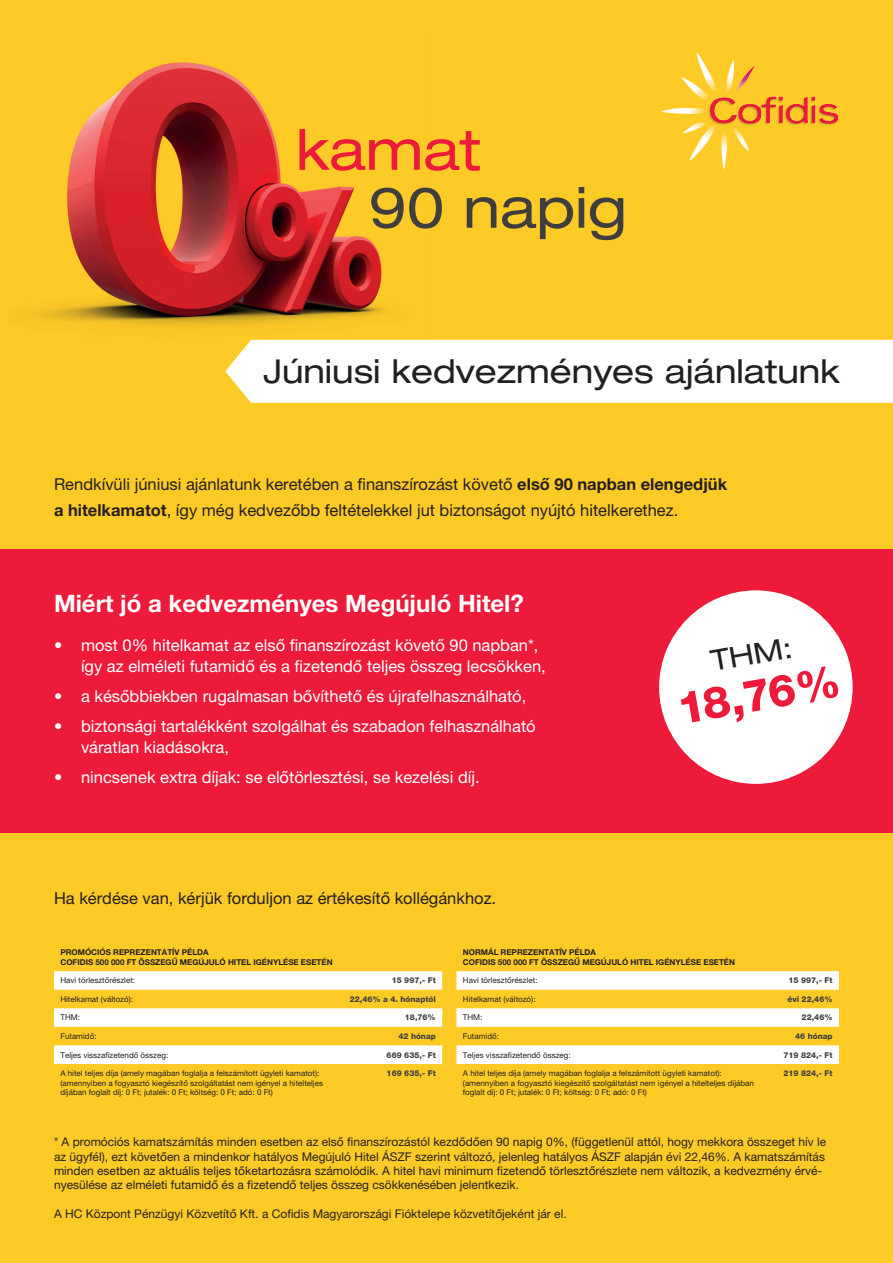
<style>
.page{position:relative;width:893px;height:1263px;background:#feca26}
.page>*{position:absolute;margin:0;border:0;box-sizing:border-box;transform-origin:0 0}
.t1{font:expanded 56.4px "Helvetica Neue LT Pro";color:#3e3e3f}
.t2{font:expanded 56.4px "Helvetica Neue LT Pro";color:#ed1a3a}
.t3{font:800 44.25px "Helvetica Neue LT Pro";color:#ed1a3a}
.t4{font:expanded 33px "Helvetica Neue LT Pro";color:#231f20}
.t5{font:expanded 28.8px "Helvetica Neue LT Pro";color:#231f20}
.t6{font:700 24px "Helvetica Neue LT Pro";color:#fff}
.t7{font:16.5px/21px "Helvetica Neue LT Pro";color:#fff}
.t8{font:16.5px/25.5px "Helvetica Neue LT Pro";color:#231f20}
.t9{font:12px/14.4px "Helvetica Neue LT Pro";color:#231f20}
.t10{font:7.95px/9.6px "Helvetica Neue LT Pro";color:#231f20}
.t11{font:700 7.95px/9.6px "Helvetica Neue LT Pro";color:#231f20}
.t12{font:800 7.95px "Helvetica Neue LT Pro";color:#3e3e3f}
.s1{font-weight:700}
</style>
<div class="page">
<img style="left:31px;top:62px;width:400px;height:278px">
<img style="left:662px;top:52px;width:177px;height:117px">
<div style="left:225px;top:340px;width:668px;height:63px;background:#fff"></div>
<div style="left:0;top:549px;width:893px;height:283px;background:#ed1a3a"></div>
<div style="left:659px;top:590px;width:194px;height:194px;background:#fff;border-radius:50%"></div>
<svg style="left:54px;top:971px;width:388px;height:93px"></svg>
<svg style="left:456px;top:971px;width:383px;height:93px"></svg>
<h1 class="t2" style="left:296px;top:117px;width:187px">kamat</h1>
<h1 class="t1" style="left:369px;top:175px;width:259px">90 napig</h1>
<h3 class="t4" style="left:263px;top:352px;width:578px">Júniusi kedvezményes ajánlatunk</h3>
<h3 class="t8" style="left:54px;top:471px;width:675px">Rendkívüli júniusi ajánlatunk keretében a finanszírozást követő <span class="s1">első 90 napban elengedjük a hitelkamatot</span>, így még kedvezőbb feltételekkel jut biztonságot nyújtó hitelkerethez.</h3>
<h3 class="t6" style="left:54px;top:589px;width:471px">Miért jó a kedvezményes Megújuló Hitel?</h3>
<h3 class="t7" style="left:81px;top:634px;width:466px;text-indent:-27px">• most 0% hitelkamat az első finanszírozást követő 90 napban*, így az elméleti futamidő és a fizetendő teljes összeg lecsökken,</h3>
<h3 class="t7" style="left:54px;top:685px;width:474px">• a későbbiekben rugalmasan bővíthető és újrafelhasználható,</h3>
<h3 class="t7" style="left:81px;top:715px;width:456px;text-indent:-27px">• biztonsági tartalékként szolgálhat és szabadon felhasználható váratlan kiadásokra,</h3>
<h3 class="t7" style="left:54px;top:766px;width:427px">• nincsenek extra díjak: se előtörlesztési, se kezelési díj.</h3>
<h3 class="t8" style="left:54px;top:885px;width:444px">Ha kérdése van, kérjük forduljon az értékesítő kollégánkhoz.</h3>
<h3 class="t5" style="left:708px;top:645px;width:84px;rotate:-10deg">THM:</h3>
<h2 class="t3" style="left:673px;top:683px;width:166px;rotate:-10deg">18,76%</h2>
<p class="t11" style="left:60px;top:947px;width:274px">PROMÓCIÓS REPREZENTATÍV PÉLDA<br>COFIDIS 500 000 FT ÖSSZEGŰ MEGÚJULÓ HITEL IGÉNYLÉSE ESETÉN</p>
<p class="t10" style="left:60px;top:975px;width:76px">Havi törlesztőrészlet:</p>
<p class="t12" style="left:392px;top:976px;width:46px">15 997,- Ft</p>
<p class="t10" style="left:60px;top:994px;width:74px">Hitelkamat (változó):</p>
<p class="t12" style="left:350px;top:994px;width:88px">22,46% a 4. hónaptól</p>
<p class="t10" style="left:60px;top:1013px;width:21px">THM:</p>
<p class="t12" style="left:405px;top:1013px;width:32px">18,76%</p>
<p class="t10" style="left:60px;top:1031px;width:38px">Futamidő:</p>
<p class="t12" style="left:398px;top:1031px;width:39px">42 hónap</p>
<p class="t10" style="left:60px;top:1050px;width:109px">Teljes visszafizetendő összeg:</p>
<p class="t12" style="left:387px;top:1050px;width:51px">669 635,- Ft</p>
<p class="t10" style="left:60px;top:1068px;width:264px">A hitel teljes díja (amely magában foglalja a felszámított ügyleti kamatot): (amennyiben a fogyasztó kiegészítő szolgáltatást nem igényel a hitelteljes díjában foglalt díj: 0 Ft; jutalék: 0 Ft; költség: 0 Ft; adó: 0 Ft)</p>
<p class="t12" style="left:387px;top:1068px;width:51px">169 635,- Ft</p>
<p class="t11" style="left:463px;top:947px;width:274px">NORMÁL REPREZENTATÍV PÉLDA<br>COFIDIS 500 000 FT ÖSSZEGŰ MEGÚJULÓ HITEL IGÉNYLÉSE ESETÉN</p>
<p class="t10" style="left:463px;top:975px;width:76px">Havi törlesztőrészlet:</p>
<p class="t12" style="left:788px;top:976px;width:46px">15 997,- Ft</p>
<p class="t10" style="left:463px;top:994px;width:74px">Hitelkamat (változó):</p>
<p class="t12" style="left:787px;top:994px;width:47px">évi 22,46%</p>
<p class="t10" style="left:463px;top:1013px;width:21px">THM:</p>
<p class="t12" style="left:802px;top:1013px;width:32px">22,46%</p>
<p class="t10" style="left:463px;top:1031px;width:38px">Futamidő:</p>
<p class="t12" style="left:795px;top:1031px;width:39px">46 hónap</p>
<p class="t10" style="left:463px;top:1050px;width:109px">Teljes visszafizetendő összeg:</p>
<p class="t12" style="left:783px;top:1050px;width:51px">719 824,- Ft</p>
<p class="t10" style="left:463px;top:1068px;width:293px">A hitel teljes díja (amely magában foglalja a felszámított ügyleti kamatot): (amennyiben a fogyasztó kiegészítő szolgáltatást nem igényel a hitelteljes díjában foglalt díj: 0 Ft; jutalék: 0 Ft; költség: 0 Ft; adó: 0 Ft)</p>
<p class="t12" style="left:783px;top:1068px;width:51px">219 824,- Ft</p>
<p class="t9" style="left:54px;top:1134px;width:774px">* A promóciós kamatszámítás minden esetben az első finanszírozástól kezdődően 90 napig 0%, (függetlenül attól, hogy mekkora összeget hív le az ügyfél), ezt követően a mindenkor hatályos Megújuló Hitel ÁSZF szerint változó, jelenleg hatályos ÁSZF alapján évi 22,46%. A kamatszámítás minden esetben az aktuális teljes tőketartozásra számolódik. A hitel havi minimum fizetendő törlesztőrészlete nem változik, a kedvezmény érvé&shy;nyesülése az elméleti futamidő és a fizetendő teljes összeg csökkenésében jelentkezik.</p>
<h3 class="t9" style="left:54px;top:1206px;width:514px">A HC Központ Pénzügyi Közvetítő Kft. a Cofidis Magyarországi Fióktelepe közvetítőjeként jár el.</h3>
</div>
